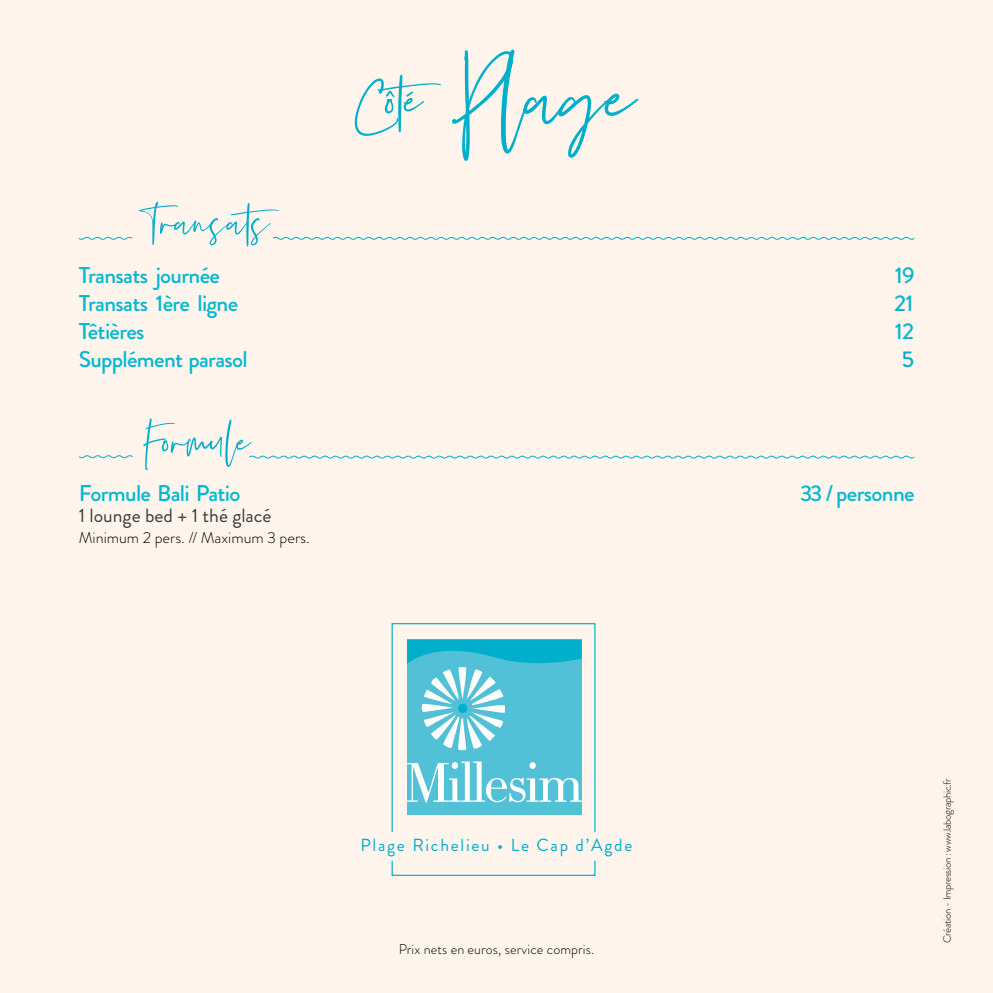
<style>
.page{position:relative;width:993px;height:993px;background:#fff}
.page>*{position:absolute;margin:0;border:0;box-sizing:border-box;transform-origin:0 0}
.t1{font:500 22.75px "Brandon Grotesque";letter-spacing:-.03em;color:#06b7d1}
.t2{font:500 22.75px "Brandon Grotesque";color:#00afcb}
.t3{font:19.25px "Brandon Grotesque";color:#3c3c3b}
.t4{font:17.5px "Brandon Grotesque";letter-spacing:.1em;color:#00afcb}
.t5{font:300 15.75px "Brandon Grotesque";color:#000}
.t6{font:300 14px "Brandon Grotesque";letter-spacing:.01em;color:#000}
.t7{font:300 10.5px "Brandon Grotesque";letter-spacing:-.03em;color:#000}
</style>
<div class="page">
<div style="left:0;top:0;width:992px;height:992px;background:#fff5ed"></div>
<svg style="left:354px;top:75px;width:87px;height:61px"></svg>
<svg style="left:139px;top:202px;width:775px;height:44px"></svg>
<svg style="left:143px;top:418px;width:771px;height:52px"></svg>
<svg style="left:78px;top:236px;width:55px;height:4px"></svg>
<svg style="left:79px;top:455px;width:54px;height:4px"></svg>
<svg style="left:452px;top:50px;width:186px;height:111px"></svg>
<div style="left:407px;top:639px;width:174px;height:175px;background:#52c0d7"></div>
<svg style="left:407px;top:761px;width:174px;height:41px"></svg>
<svg style="left:407px;top:639px;width:174px;height:111px"></svg>
<div style="left:391px;top:623px;width:204px;height:209px;border:1px solid #00afcb"></div>
<p class="t1" style="left:79px;top:259px;width:143px">Transats journée</p>
<p class="t1" style="left:894px;top:259px;width:21px">19</p>
<p class="t1" style="left:79px;top:287px;width:161px">Transats 1ère ligne</p>
<p class="t1" style="left:893px;top:287px;width:21px">21</p>
<p class="t1" style="left:79px;top:315px;width:67px">Têtières</p>
<p class="t1" style="left:894px;top:315px;width:21px">12</p>
<p class="t1" style="left:79px;top:343px;width:170px">Supplément parasol</p>
<p class="t2" style="left:901px;top:343px;width:14px">5</p>
<p class="t1" style="left:79px;top:477px;width:163px">Formule Bali Patio</p>
<p class="t1" style="left:800px;top:477px;width:116px">33 / personne</p>
<p class="t3" style="left:79px;top:502px;width:194px">1 lounge bed + 1 thé glacé</p>
<p class="t5" style="left:79px;top:527px;width:232px">Minimum 2 pers. // Maximum 3 pers.</p>
<p class="t4" style="left:360px;top:833px;width:273px">Plage Richelieu • Le Cap d’Agde</p>
<p class="t6" style="left:398px;top:938px;width:197px">Prix nets en euros, service compris.</p>
<p class="t7" style="left:939px;top:943px;width:167px;rotate:-90deg">Création - Impression : www.labographic.fr</p>
</div>
